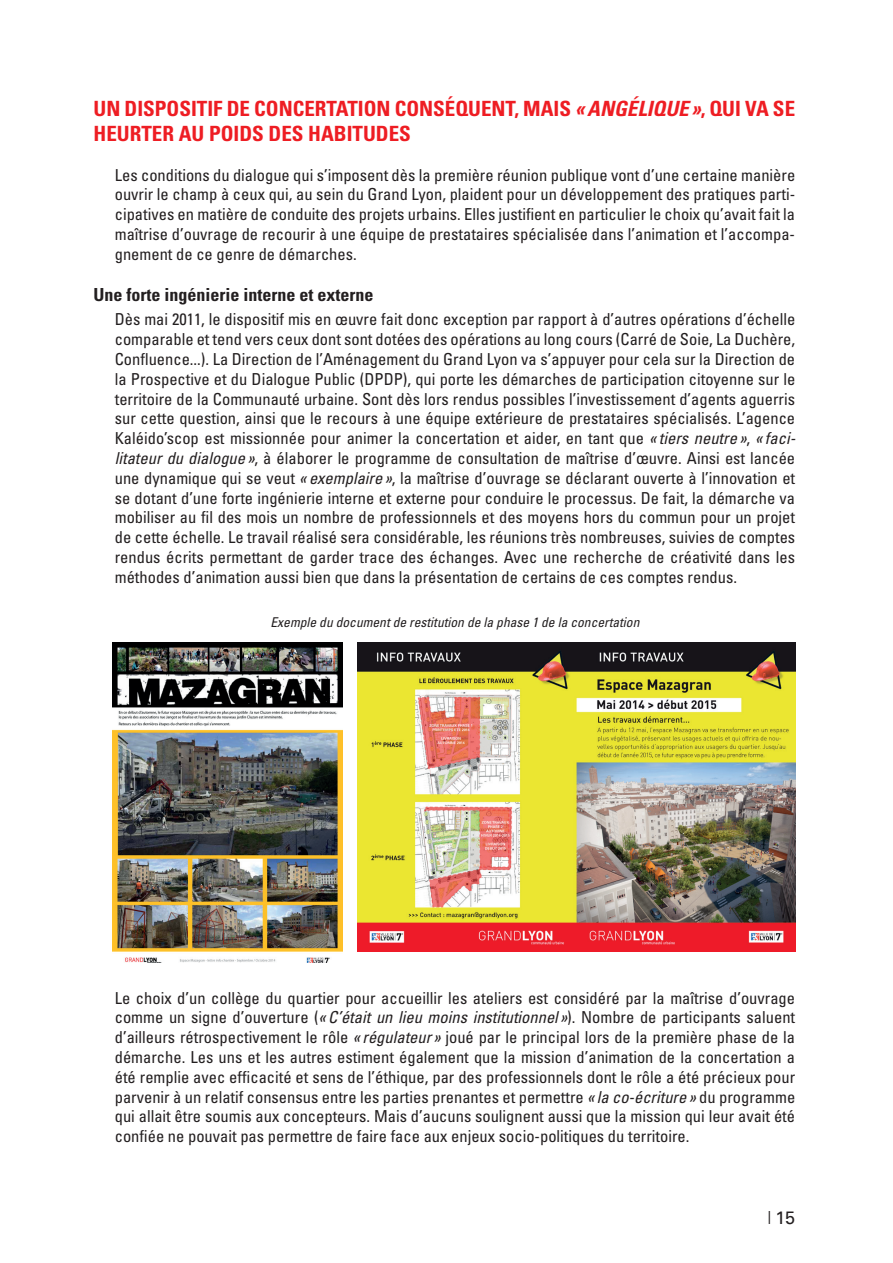
<style>
.page{position:relative;width:893px;height:1263px;background:#fff}
.page>*{position:absolute;margin:0;border:0;box-sizing:border-box;transform-origin:0 0}
.t1{font:700 condensed 21px/25.2px "Univers LT Std";color:#ee1d23}
.t2{font:700 condensed 18px "Univers LT Std";color:#231f20}
.t3{font:18px "Univers LT Std";color:#231f20}
.t4{font:condensed 16.5px/19.8px "Univers LT Std";color:#231f20;text-align:justify}
.t5{font:italic condensed 13.5px "Univers LT Std";color:#231f20}
.s1{font-style:italic}
.s2{font-weight:300;font-stretch:condensed}
</style>
<div class="page">
<img style="left:357px;top:642px;width:438px;height:310px">
<img style="left:113px;top:642px;width:230px;height:320px">
<p class="t1" style="left:94px;top:96px;width:703px">UN DISPOSITIF DE CONCERTATION CONSÉQUENT, MAIS <span class="s1">«ANGÉLIQUE»</span>, QUI VA SE<br>HEURTER AU POIDS DES HABITUDES</p>
<p class="t4" style="left:115px;top:165px;width:682px">Les conditions du dialogue qui s’imposent dès la première réunion publique vont d’une certaine manière ouvrir le champ à ceux qui, au sein du Grand Lyon, plaident pour un développement des pratiques parti&shy;cipatives en matière de conduite des projets urbains. Elles justifient en particulier le choix qu’avait fait la maîtrise d’ouvrage de recourir à une équipe de prestataires spécialisée dans l’animation et l’accompa&shy;gnement de ce genre de démarches.</p>
<p class="t2" style="left:94px;top:284px;width:281px">Une forte ingénierie interne et externe</p>
<p class="t4" style="left:115px;top:309px;width:682px">Dès mai 2011, le dispositif mis en œuvre fait donc exception par rapport à d’autres opérations d’échelle comparable et tend vers ceux dont sont dotées des opérations au long cours (Carré de Soie, La Duchère, Confluence...). La Direction de l’Aménagement du Grand Lyon va s’appuyer pour cela sur la Direction de la Prospective et du Dialogue Public (DPDP), qui porte les démarches de participation citoyenne sur le territoire de la Communauté urbaine. Sont dès lors rendus possibles l’investissement d’agents aguerris sur cette question, ainsi que le recours à une équipe extérieure de prestataires spécialisés. L’agence Kaléido’scop est missionnée pour animer la concertation et aider, en tant que <span class="s1">« tiers neutre»</span>, <span class="s1">« faci&shy;litateur du dialogue»</span>, à élaborer le programme de consultation de maîtrise d’œuvre. Ainsi est lancée une dynamique qui se veut <span class="s1">« exemplaire »</span>, la maîtrise d’ouvrage se déclarant ouverte à l’innovation et se dotant d’une forte ingénierie interne et externe pour conduire le processus. De fait, la démarche va mobiliser au fil des mois un nombre de professionnels et des moyens hors du commun pour un projet de cette échelle. Le travail réalisé sera considérable, les réunions très nombreuses, suivies de comptes rendus écrits permettant de garder trace des échanges. Avec une recherche de créativité dans les méthodes d’animation aussi bien que dans la présentation de certains de ces comptes rendus.</p>
<p class="t5" style="left:270px;top:614px;width:370px">Exemple du document de restitution de la phase 1 de la concertation</p>
<p class="t4" style="left:115px;top:987px;width:682px">Le choix d’un collège du quartier pour accueillir les ateliers est considéré par la maîtrise d’ouvrage comme un signe d’ouverture (<span class="s1">«C’était un lieu moins institutionnel »</span>). Nombre de participants saluent d’ailleurs rétrospectivement le rôle <span class="s1">« régulateur »</span> joué par le principal lors de la première phase de la démarche. Les uns et les autres estiment également que la mission d’animation de la concertation a été remplie avec efficacité et sens de l’éthique, par des professionnels dont le rôle a été précieux pour parvenir à un relatif consensus entre les parties prenantes et permettre <span class="s1">« la co-écriture»</span> du programme qui allait être soumis aux concepteurs. Mais d’aucuns soulignent aussi que la mission qui leur avait été confiée ne pouvait pas permettre de faire face aux enjeux socio-politiques du territoire.</p>
<p class="t3" style="left:767px;top:1207px;width:29px"><span class="s2">l</span> 15</p>
</div>
